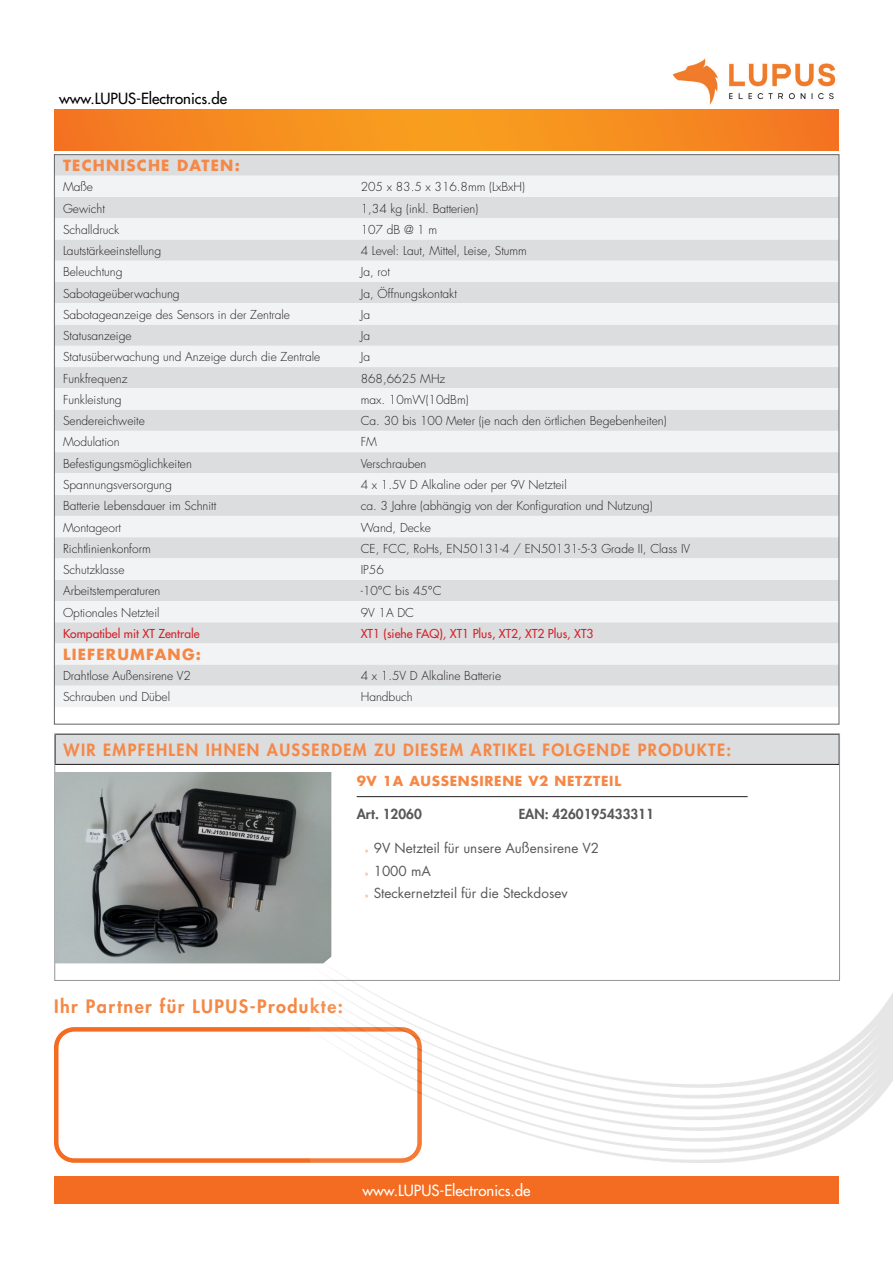
<style>
.page{position:relative;width:893px;height:1263px;background:#fff}
.page>*{position:absolute;margin:0;border:0;box-sizing:border-box;transform-origin:0 0}
._02-Rubrik_-_Übersch{font:800 18px "Futura Std";letter-spacing:.08em;color:#f58846}
._02-Rubrik_-_Übersch-2{font:800 16.5px "Futura Std";letter-spacing:.08em;color:#f58846}
._02-Rubrik_-_Übersch-3{font:700 15px "Futura Std";letter-spacing:.08em;color:#f58846}
.Fußnote{font:500 15px "Futura Std";color:#fff}
.Fußnote-2{font:500 15px "Futura Std";color:#000}
.t1{font:13.5px "Futura Std";color:#57585a}
._01-Produkt_Überschr{font:700 13.5px "Futura Std";letter-spacing:.05em;color:#f58846}
._01-Produkt_-_Beschr{font:800 13.5px "Futura Std";color:#57585a}
.Tabelle_-_Inhalt{font:300 12px "Futura Std";color:#231f20}
.Tabelle_-_Inhalt-2{font:500 12px "Futura Std";color:#d1232a}
.s1{font-family:"Myriad Pro";font-size:7.5px;color:#f58846}
</style>
<div class="page">
<img style="left:672px;top:58px;width:164px;height:47px">
<svg style="left:54px;top:109px;width:785px;height:41px;background:#f58b20"></svg>
<div style="left:54px;top:1176px;width:785px;height:27px;background:#f36c21"></div>
<div style="left:54px;top:1027px;width:368px;height:136px;border:4px solid #f36c21;border-radius:18px"></div>
<img style="left:310px;top:953px;width:583px;height:210px">
<div style="left:56px;top:156px;width:781px;height:20px;background:#dcdddf"></div>
<svg style="left:56px;top:176px;width:781px;height:531px;fill:#f2f3f4"></svg>
<div style="left:55px;top:734px;width:784px;height:30px;background:#dcdddf"></div>
<hr style="left:55px;top:764px;width:784px;height:1px;background:#231f20">
<hr style="left:357px;top:796px;width:391px;height:1px;background:#231f20">
<img style="left:55px;top:772px;width:276px;height:191px">
<p class="Fußnote-2" style="left:59px;top:90px;width:170px">www.LUPUS-Electronics.de</p>
<p class="_02-Rubrik_-_Übersch-3" style="left:63px;top:156px;width:178px">TECHNISCHE DATEN:</p>
<p class="Tabelle_-_Inhalt" style="left:63px;top:180px;width:32px">Maße</p>
<p class="Tabelle_-_Inhalt" style="left:361px;top:180px;width:166px">205 x 83.5 x 316.8mm (LxBxH)</p>
<p class="Tabelle_-_Inhalt" style="left:63px;top:201px;width:43px">Gewicht</p>
<p class="Tabelle_-_Inhalt" style="left:361px;top:201px;width:119px">1,34 kg (inkl. Batterien)</p>
<p class="Tabelle_-_Inhalt" style="left:63px;top:222px;width:58px">Schalldruck</p>
<p class="Tabelle_-_Inhalt" style="left:361px;top:222px;width:78px">107 dB @ 1 m</p>
<p class="Tabelle_-_Inhalt" style="left:63px;top:243px;width:100px">Lautstärkeeinstellung</p>
<p class="Tabelle_-_Inhalt" style="left:361px;top:243px;width:168px">4 Level: Laut, Mittel, Leise, Stumm</p>
<p class="Tabelle_-_Inhalt" style="left:63px;top:265px;width:61px">Beleuchtung</p>
<p class="Tabelle_-_Inhalt" style="left:361px;top:265px;width:31px">Ja, rot</p>
<p class="Tabelle_-_Inhalt" style="left:63px;top:286px;width:118px">Sabotageüberwachung</p>
<p class="Tabelle_-_Inhalt" style="left:361px;top:286px;width:98px">Ja, Öffnungskontakt</p>
<p class="Tabelle_-_Inhalt" style="left:63px;top:307px;width:229px">Sabotageanzeige des Sensors in der Zentrale</p>
<p class="Tabelle_-_Inhalt" style="left:361px;top:307px;width:11px">Ja</p>
<p class="Tabelle_-_Inhalt" style="left:63px;top:328px;width:70px">Statusanzeige</p>
<p class="Tabelle_-_Inhalt" style="left:361px;top:328px;width:11px">Ja</p>
<p class="Tabelle_-_Inhalt" style="left:63px;top:350px;width:259px">Statusüberwachung und Anzeige durch die Zentrale</p>
<p class="Tabelle_-_Inhalt" style="left:361px;top:350px;width:11px">Ja</p>
<p class="Tabelle_-_Inhalt" style="left:63px;top:371px;width:66px">Funkfrequenz</p>
<p class="Tabelle_-_Inhalt" style="left:361px;top:371px;width:86px">868,6625 MHz</p>
<p class="Tabelle_-_Inhalt" style="left:63px;top:392px;width:60px">Funkleistung</p>
<p class="Tabelle_-_Inhalt" style="left:361px;top:392px;width:109px">max. 10mW(10dBm)</p>
<p class="Tabelle_-_Inhalt" style="left:63px;top:413px;width:83px">Sendereichweite</p>
<p class="Tabelle_-_Inhalt" style="left:361px;top:413px;width:307px">Ca. 30 bis 100 Meter (je nach den örtlichen Begebenheiten)</p>
<p class="Tabelle_-_Inhalt" style="left:63px;top:435px;width:58px">Modulation</p>
<p class="Tabelle_-_Inhalt" style="left:361px;top:435px;width:18px">FM</p>
<p class="Tabelle_-_Inhalt" style="left:63px;top:456px;width:130px">Befestigungsmöglichkeiten</p>
<p class="Tabelle_-_Inhalt" style="left:361px;top:456px;width:67px">Verschrauben</p>
<p class="Tabelle_-_Inhalt" style="left:63px;top:477px;width:110px">Spannungsversorgung</p>
<p class="Tabelle_-_Inhalt" style="left:361px;top:477px;width:208px">4 x 1.5V D Alkaline oder per 9V Netzteil</p>
<p class="Tabelle_-_Inhalt" style="left:63px;top:499px;width:155px">Batterie Lebensdauer im Schnitt</p>
<p class="Tabelle_-_Inhalt" style="left:361px;top:499px;width:293px">ca. 3 Jahre (abhängig von der Konfiguration und Nutzung)</p>
<p class="Tabelle_-_Inhalt" style="left:63px;top:520px;width:60px">Montageort</p>
<p class="Tabelle_-_Inhalt" style="left:361px;top:520px;width:72px">Wand, Decke</p>
<p class="Tabelle_-_Inhalt" style="left:63px;top:541px;width:89px">Richtlinienkonform</p>
<p class="Tabelle_-_Inhalt" style="left:361px;top:541px;width:331px">CE, FCC, RoHs, EN50131-4 / EN50131-5-3 Grade II, Class IV</p>
<p class="Tabelle_-_Inhalt" style="left:63px;top:562px;width:63px">Schutzklasse</p>
<p class="Tabelle_-_Inhalt" style="left:361px;top:562px;width:25px">IP56</p>
<p class="Tabelle_-_Inhalt" style="left:63px;top:584px;width:99px">Arbeitstemperaturen</p>
<p class="Tabelle_-_Inhalt" style="left:361px;top:584px;width:82px">-10°C bis 45°C</p>
<p class="Tabelle_-_Inhalt" style="left:63px;top:605px;width:98px">Optionales Netzteil</p>
<p class="Tabelle_-_Inhalt" style="left:361px;top:605px;width:55px">9V 1A DC</p>
<p class="Tabelle_-_Inhalt-2" style="left:63px;top:626px;width:138px">Kompatibel mit XT Zentrale</p>
<p class="Tabelle_-_Inhalt-2" style="left:361px;top:626px;width:234px">XT1 (siehe FAQ), XT1 Plus, XT2, XT2 Plus, XT3</p>
<p class="_02-Rubrik_-_Übersch-3" style="left:63px;top:644px;width:139px">LIEFERUMFANG:</p>
<p class="Tabelle_-_Inhalt" style="left:63px;top:668px;width:129px">Drahtlose Außensirene V2</p>
<p class="Tabelle_-_Inhalt" style="left:361px;top:668px;width:142px">4 x 1.5V D Alkaline Batterie</p>
<p class="Tabelle_-_Inhalt" style="left:63px;top:690px;width:108px">Schrauben und Dübel</p>
<p class="Tabelle_-_Inhalt" style="left:361px;top:690px;width:53px">Handbuch</p>
<p class="_02-Rubrik_-_Übersch-2" style="left:64px;top:740px;width:669px">WIR EMPFEHLEN IHNEN AUSSERDEM ZU DIESEM ARTIKEL FOLGENDE PRODUKTE:</p>
<p class="_01-Produkt_Überschr" style="left:357px;top:772px;width:266px">9V 1A AUSSENSIRENE V2 NETZTEIL</p>
<p class="_01-Produkt_-_Beschr" style="left:357px;top:806px;width:67px">Art. 12060</p>
<p class="_01-Produkt_-_Beschr" style="left:519px;top:806px;width:137px">EAN: 4260195433311</p>
<p class="t1" style="left:365px;top:840px;width:236px"><span class="s1">»</span> 9V Netzteil für unsere Außensirene V2</p>
<p class="t1" style="left:365px;top:862px;width:67px"><span class="s1">»</span> 1000 mA</p>
<p class="t1" style="left:365px;top:884px;width:204px"><span class="s1">»</span> Steckernetzteil für die Steckdosev</p>
<p class="_02-Rubrik_-_Übersch" style="left:54px;top:995px;width:290px">Ihr Partner für LUPUS-Produkte:</p>
<p class="Fußnote" style="left:362px;top:1181px;width:170px">www.LUPUS-Electronics.de</p>
</div>
